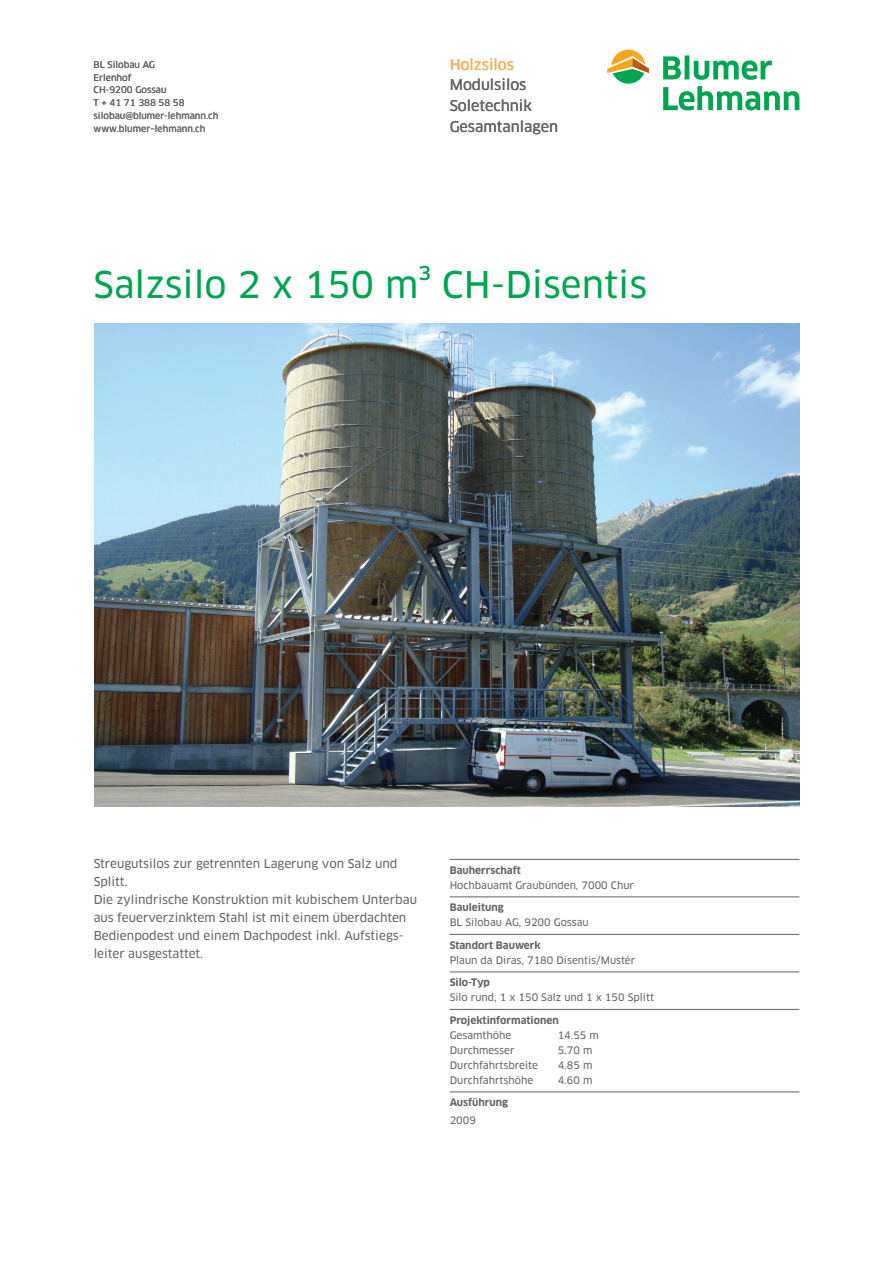
<style>
.page{position:relative;width:893px;height:1263px;background:#fff}
.page>*{position:absolute;margin:0;border:0;box-sizing:border-box;transform-origin:0 0}
.t1{font:36px "Clan OT News";color:#00a54f}
.t2{font:14.55px/20.7px "Clan OT News";color:#636366}
.t3{font:14.55px "Clan OT News";color:#faab55}
.t4{font:12px/18px "Clan OT News";color:#636366}
.t5{font:10.2px "Clan OT News";color:#636366}
.t6{font:700 10.2px "Clan OT";color:#636366}
.t7{font:9px/12.8px "Clan OT News";color:#636366}
</style>
<div class="page">
<hr style="left:450px;top:859px;width:349px;height:1px;background:#636366">
<hr style="left:450px;top:896px;width:349px;height:1px;background:#636366">
<hr style="left:450px;top:934px;width:349px;height:1px;background:#636366">
<hr style="left:450px;top:971px;width:349px;height:1px;background:#636366">
<hr style="left:450px;top:1009px;width:349px;height:1px;background:#636366">
<hr style="left:450px;top:1091px;width:349px;height:1px;background:#636366">
<img style="left:94px;top:323px;width:705px;height:484px">
<svg style="left:663px;top:56px;width:18px;height:23px"></svg>
<hr style="left:685px;top:55px;width:4px;height:24px;background:#00a54f">
<svg style="left:694px;top:61px;width:78px;height:19px"></svg>
<svg style="left:663px;top:86px;width:136px;height:24px"></svg>
<svg style="left:607px;top:50px;width:42px;height:34px"></svg>
<p class="t7" style="left:94px;top:58px;width:126px">BL Silobau AG<br>Erlenhof<br>CH-9200 Gossau<br>T + 41 71 388 58 58 silobau@blumer-lehmann.ch www.blumer–lehmann.ch</p>
<p class="t3" style="left:450px;top:56px;width:66px">Holzsilos</p>
<p class="t2" style="left:450px;top:75px;width:110px">Modulsilos<br>Soletechnik<br>Gesamtanlagen</p>
<h1 class="t1" style="left:94px;top:263px;width:555px">Salzsilo 2 x 150 m³ CH-Disentis</h1>
<p class="t4" style="left:94px;top:855px;width:325px">Streugutsilos zur getrennten Lagerung von Salz und Splitt.<br>Die zylindrische Konstruktion mit kubischem Unterbau aus feuerverzinktem Stahl ist mit einem überdachten Bedienpodest und einem Dachpodest inkl. Aufstiegs&shy;leiter ausgestattet.</p>
<p class="t6" style="left:450px;top:864px;width:73px">Bauherrschaft</p>
<p class="t5" style="left:450px;top:879px;width:186px">Hochbauamt Graubünden, 7000 Chur</p>
<p class="t6" style="left:450px;top:901px;width:56px">Bauleitung</p>
<p class="t5" style="left:450px;top:916px;width:141px">BL Silobau AG, 9200 Gossau</p>
<p class="t6" style="left:450px;top:939px;width:93px">Standort Bauwerk</p>
<p class="t5" style="left:450px;top:954px;width:187px">Plaun da Diras, 7180 Disentis/Mustér</p>
<p class="t6" style="left:450px;top:976px;width:42px">Silo-Typ</p>
<p class="t5" style="left:450px;top:991px;width:206px">Silo rund, 1 x 150 Salz und 1 x 150 Splitt</p>
<p class="t6" style="left:450px;top:1014px;width:111px">Projektinformationen</p>
<p class="t5" style="left:450px;top:1029px;width:63px">Gesamthöhe</p>
<p class="t5" style="left:558px;top:1029px;width:43px">14.55 m</p>
<p class="t5" style="left:450px;top:1044px;width:66px">Durchmesser</p>
<p class="t5" style="left:558px;top:1044px;width:36px">5.70 m</p>
<p class="t5" style="left:450px;top:1059px;width:90px">Durchfahrtsbreite</p>
<p class="t5" style="left:558px;top:1059px;width:36px">4.85 m</p>
<p class="t5" style="left:450px;top:1074px;width:85px">Durchfahrtshöhe</p>
<p class="t5" style="left:558px;top:1074px;width:36px">4.60 m</p>
<p class="t6" style="left:450px;top:1096px;width:60px">Ausführung</p>
<p class="t5" style="left:450px;top:1114px;width:28px">2009</p>
</div>
